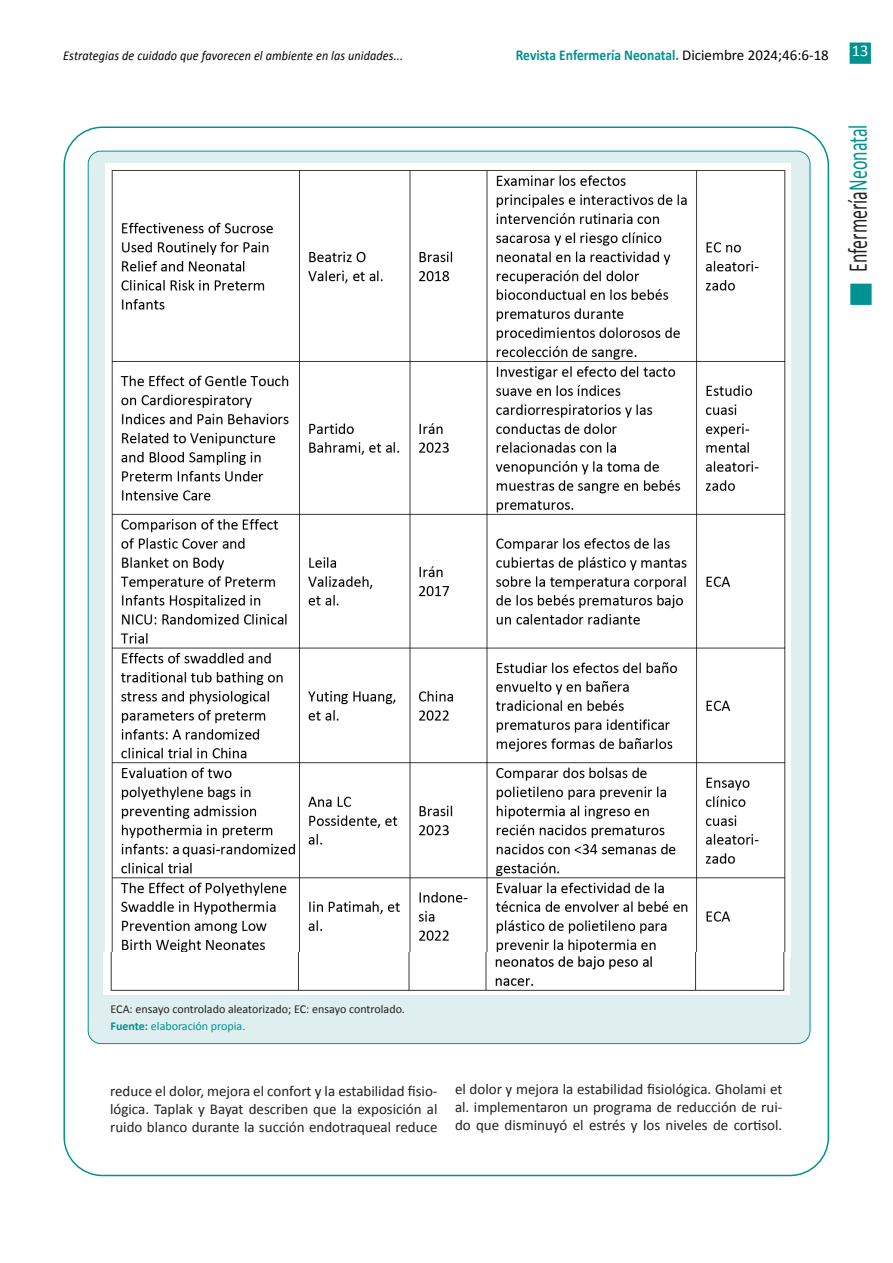
<style>
.page{position:relative;width:893px;height:1263px;background:#fff}
.page>*{position:absolute;margin:0;border:0;box-sizing:border-box;transform-origin:0 0}
.t1{font:27.15px "Calibri";color:#231f20;scale:.66 1}
.t2{font:16.5px "Calibri";color:#fff}
.t3{font:15px/18px "Calibri";color:#231f20;text-align:justify}
.t4{font:700 15px "Calibri";color:#009290;scale:.9 1}
.t5{font:italic 13.5px "Calibri";letter-spacing:.01em;color:#000;scale:.9 1}
.Pie_x8_cuadros{font:12px "Calibri";color:#231f20}
.Pie_x8_cuadros-2{font:12px "Calibri";color:#009290}
.s1{font-weight:400;color:#000}
.s2{color:#009290}
.s3{font-weight:700}
</style>
<div class="page">
<div style="left:850px;top:284px;width:22px;height:21px;background:#009290;border:2px solid #009290"></div>
<div style="left:850px;top:43px;width:21px;height:21px;background:#009290;border:2px solid #009290"></div>
<div style="left:88px;top:151px;width:722px;height:892px;background:#dfeff0;border-radius:13px"></div>
<img style="left:106px;top:164px;width:684px;height:789px">
<img style="left:104px;top:953px;width:686px;height:41px">
<p class="t5" style="left:63px;top:47px;width:379px">Estrategias de cuidado que favorecen el ambiente en las unidades...</p>
<p class="t4" style="left:516px;top:46px;width:349px">Revista Enfermería Neonatal. <span class="s1">Diciembre 2024;46:6-18</span></p>
<p class="t2" style="left:852px;top:40px;width:18px">13</p>
<h1 class="t1" style="left:841px;top:272px;width:225px;rotate:-90deg">Enfermería<span class="s2">Neonatal</span></h1>
<p class="Pie_x8_cuadros" style="left:111px;top:1001px;width:296px">ECA: ensayo controlado aleatorizado; EC: ensayo controlado.</p>
<p class="Pie_x8_cuadros-2" style="left:111px;top:1018px;width:136px"><span class="s3">Fuente:</span> elaboración propia.</p>
<p class="t3" style="left:110px;top:1082px;width:329px">reduce el dolor, mejora el confort y la estabilidad fisio&shy;lógica. Taplak y Bayat describen que la exposición al ruido blanco durante la succión endotraqueal reduce</p>
<p class="t3" style="left:455px;top:1080px;width:329px">el dolor y mejora la estabilidad fisiológica. Gholami et al. implementaron un programa de reducción de rui&shy;do que disminuyó el estrés y los niveles de cortisol.</p>
</div>
